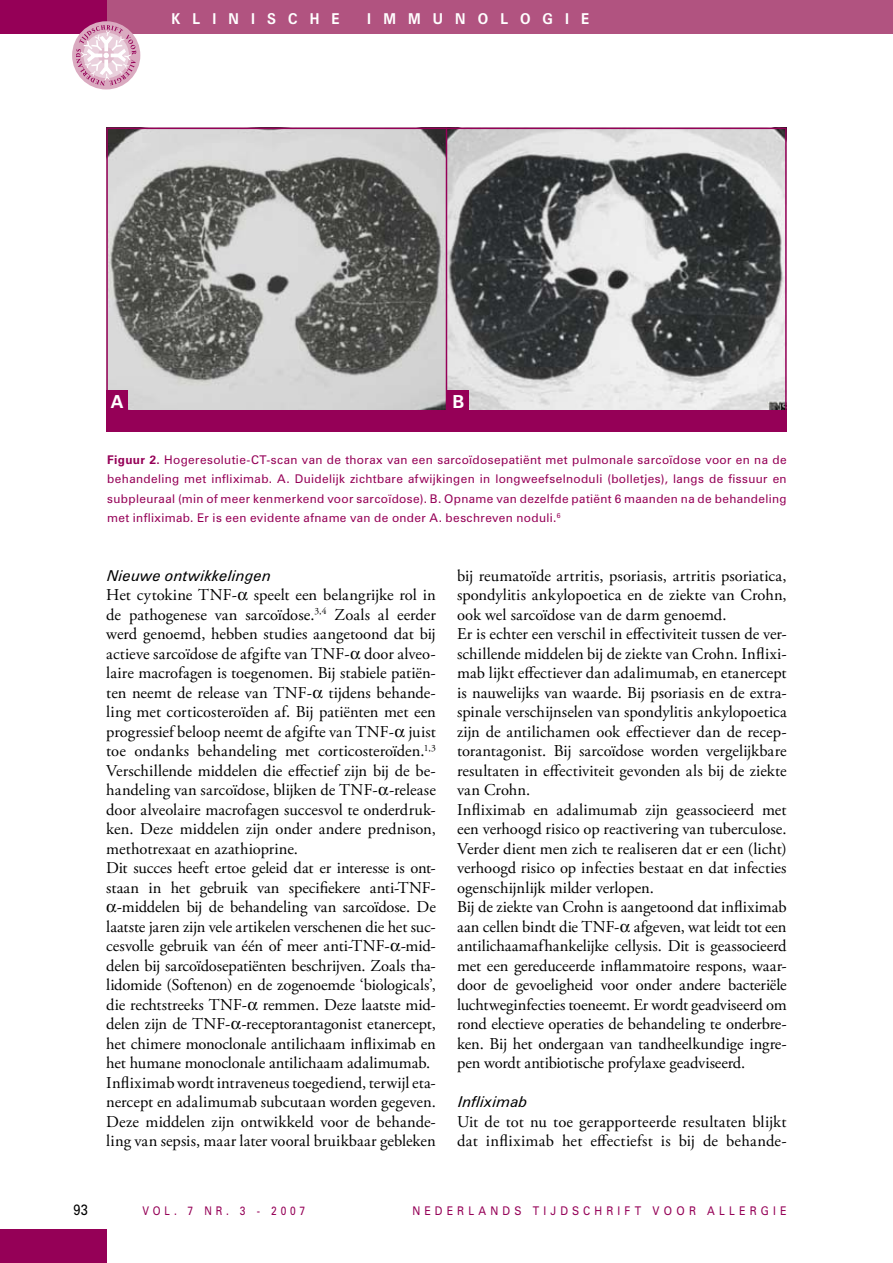
<style>
.page{position:relative;width:893px;height:1263px;background:#fff}
.page>*{position:absolute;margin:0;border:0;box-sizing:border-box;transform-origin:0 0}
.t1{font:700 18px "Zurich BT";color:#fff}
.t2{font:16.5px/19.5px "Adobe Garamond Pro";color:#000}
.t3{font:italic 15px "Zurich BT";letter-spacing:.005em;color:#000}
.t4{font:700 15px "Zurich BT";letter-spacing:.9em;color:#fff;scale:.9 1}
.t5{font:14.85px "Zurich BT";color:#000;scale:.85 1}
.t6{font:12px/19.5px "Zurich BT";letter-spacing:.03em;color:#950057;text-align:justify}
.t7{font:12px "Zurich BT";letter-spacing:.38em;color:#950057;scale:.9 1}
.t8{font:12px "Zurich BT";letter-spacing:.37em;color:#950057;scale:.85 1}
.t9{font:12px "Zurich BT";letter-spacing:.03em;color:#950057;scale:.9 1}
.s1{font-weight:700}
</style>
<div class="page">
<div style="left:0;top:0;width:893px;height:34px;background:#b15380"></div>
<div style="left:0;top:0;width:106px;height:34px;background:#950057"></div>
<div style="left:72px;top:21px;width:68px;height:68px;background:#daaac0;border-radius:50%"></div>
<svg style="left:76px;top:25px;width:60px;height:61px"></svg>
<div style="left:0;top:1229px;width:106px;height:34px;background:#950057"></div>
<img style="left:109px;top:131px;width:675px;height:280px">
<div style="left:106px;top:411px;width:681px;height:21px;background:#950057"></div>
<div style="left:106px;top:390px;width:22px;height:21px;background:#950057"></div>
<div style="left:447px;top:390px;width:22px;height:21px;background:#950057"></div>
<hr style="left:446px;top:128px;width:1px;height:296px;background:#950057">
<div style="left:106px;top:128px;width:681px;height:296px;border:2px solid #950057"></div>
<p class="t4" style="left:172px;top:10px;width:188px">KLINISCHE</p>
<p class="t4" style="left:367px;top:10px;width:248px">IMMUNOLOGIE</p>
<p class="t1" style="left:111px;top:390px;width:14px">A</p>
<p class="t1" style="left:452px;top:390px;width:11px">B</p>
<p class="t6" style="left:107px;top:449px;width:681px"><span class="s1">FIGUUR 2.</span> Hogeresolutie-CT-scan van de thorax van een sarcoïdosepatiënt met pulmonale sarcoïdose voor en na de behandeling met infliximab. A. Duidelijk zichtbare afwijkingen in longweefselnoduli (bolletjes), langs de fissuur en subpleuraal (min of meer kenmerkend voor sarcoïdose). B. Opname van dezelfde patiënt 6 maanden na de behandeling met infliximab. Er is een evidente afname van de onder A. beschreven noduli.<sup>6</sup></p>
<p class="t3" style="left:108px;top:566px;width:165px">Nieuwe ontwikkelingen</p>
<p class="t2" style="left:106px;top:586px;width:331px">Het cytokine TNF- speelt een belangrijke rol in</p>
<p class="t2" style="left:106px;top:605px;width:331px">de pathogenese van sarcoïdose.<sup>3,4</sup> Zoals al eerder</p>
<p class="t2" style="left:106px;top:625px;width:331px">werd genoemd, hebben studies aangetoond dat bij</p>
<p class="t2" style="left:106px;top:644px;width:331px">actieve sarcoïdose de afgifte van TNF- door alveo-</p>
<p class="t2" style="left:106px;top:664px;width:331px">laire macrofagen is toegenomen. Bij stabiele patiën-</p>
<p class="t2" style="left:106px;top:683px;width:331px">ten neemt de release van TNF- tijdens behande-</p>
<p class="t2" style="left:106px;top:703px;width:331px">ling met corticosteroïden af. Bij patiënten met een</p>
<p class="t2" style="left:106px;top:722px;width:331px">progressief beloop neemt de afgifte van TNF- juist</p>
<p class="t2" style="left:106px;top:742px;width:331px">toe ondanks behandeling met corticosteroïden.<sup>1,3</sup></p>
<p class="t2" style="left:106px;top:761px;width:331px">Verschillende middelen die effectief zijn bij de be-</p>
<p class="t2" style="left:106px;top:781px;width:331px">handeling van sarcoïdose, blijken de TNF- -release</p>
<p class="t2" style="left:106px;top:800px;width:331px">door alveolaire macrofagen succesvol te onderdruk-</p>
<p class="t2" style="left:106px;top:820px;width:331px">ken. Deze middelen zijn onder andere prednison,</p>
<p class="t2" style="left:106px;top:839px;width:193px">methotrexaat en azathioprine.</p>
<p class="t2" style="left:106px;top:859px;width:331px">Dit succes heeft ertoe geleid dat er interesse is ont-</p>
<p class="t2" style="left:106px;top:878px;width:331px">staan in het gebruik van specifiekere anti-TNF-</p>
<p class="t2" style="left:117px;top:898px;width:320px">-middelen bij de behandeling van sarcoïdose. De</p>
<p class="t2" style="left:106px;top:917px;width:331px">laatste jaren zijn vele artikelen verschenen die het suc-</p>
<p class="t2" style="left:106px;top:937px;width:331px">cesvolle gebruik van één of meer anti-TNF- -mid-</p>
<p class="t2" style="left:106px;top:956px;width:331px">delen bij sarcoïdosepatiënten beschrijven. Zoals tha-</p>
<p class="t2" style="left:106px;top:976px;width:331px">lidomide (Softenon) en de zogenoemde ‘biologicals’,</p>
<p class="t2" style="left:106px;top:995px;width:331px">die rechtstreeks TNF- remmen. Deze laatste mid-</p>
<p class="t2" style="left:106px;top:1015px;width:331px">delen zijn de TNF- -receptorantagonist etanercept,</p>
<p class="t2" style="left:106px;top:1034px;width:331px">het chimere monoclonale antilichaam infliximab en</p>
<p class="t2" style="left:106px;top:1054px;width:326px">het humane monoclonale antilichaam adalimumab.</p>
<p class="t2" style="left:106px;top:1073px;width:331px">Infliximab wordt intraveneus toegediend, terwijl eta-</p>
<p class="t2" style="left:106px;top:1093px;width:331px">nercept en adalimumab subcutaan worden gegeven.</p>
<p class="t2" style="left:106px;top:1112px;width:331px">Deze middelen zijn ontwikkeld voor de behande-</p>
<p class="t2" style="left:106px;top:1132px;width:331px">ling van sepsis, maar later vooral bruikbaar gebleken</p>
<p class="t2" style="left:457px;top:566px;width:331px">bij reumatoïde artritis, psoriasis, artritis psoriatica, spondylitis ankylopoetica en de ziekte van Crohn, ook wel sarcoïdose van de darm genoemd.<br>Er is echter een verschil in effectiviteit tussen de ver&shy;schillende middelen bij de ziekte van Crohn. Inflixi&shy;mab lijkt effectiever dan adalimumab, en etanercept is nauwelijks van waarde. Bij psoriasis en de extra&shy;spinale verschijnselen van spondylitis ankylopoetica zijn de antilichamen ook effectiever dan de recep&shy;torantagonist. Bij sarcoïdose worden vergelijkbare resultaten in effectiviteit gevonden als bij de ziekte van Crohn.<br>Infliximab en adalimumab zijn geassocieerd met een verhoogd risico op reactivering van tuberculose.<br>Verder dient men zich te realiseren dat er een (licht) verhoogd risico op infecties bestaat en dat infecties ogenschijnlijk milder verlopen.<br>Bij de ziekte van Crohn is aangetoond dat infliximab aan cellen bindt die TNF- afgeven, wat leidt tot een antilichaamafhankelijke cellysis. Dit is geassocieerd met een gereduceerde inflammatoire respons, waar&shy;door de gevoeligheid voor onder andere bacteriële luchtweginfecties toeneemt. Er wordt geadviseerd om rond electieve operaties de behandeling te onderbre&shy;ken. Bij het ondergaan van tandheelkundige ingre&shy;pen wordt antibiotische profylaxe geadviseerd.</p>
<p class="t3" style="left:458px;top:1093px;width:71px">Infliximab</p>
<p class="t2" style="left:457px;top:1112px;width:331px">Uit de tot nu toe gerapporteerde resultaten blijkt dat infliximab het effectiefst is bij de behande-</p>
<p class="t5" style="left:74px;top:1200px;width:18px">93</p>
<p class="t8" style="left:143px;top:1203px;width:193px">VOL. 7 nr. 3 - 2007</p>
<p class="t7" style="left:412px;top:1203px;width:280px">N ederl ands Tijdschrift voo</p>
<p class="t9" style="left:689px;top:1203px;width:32px">r All</p>
<p class="t9" style="left:739px;top:1203px;width:54px">ergie</p>
</div>
